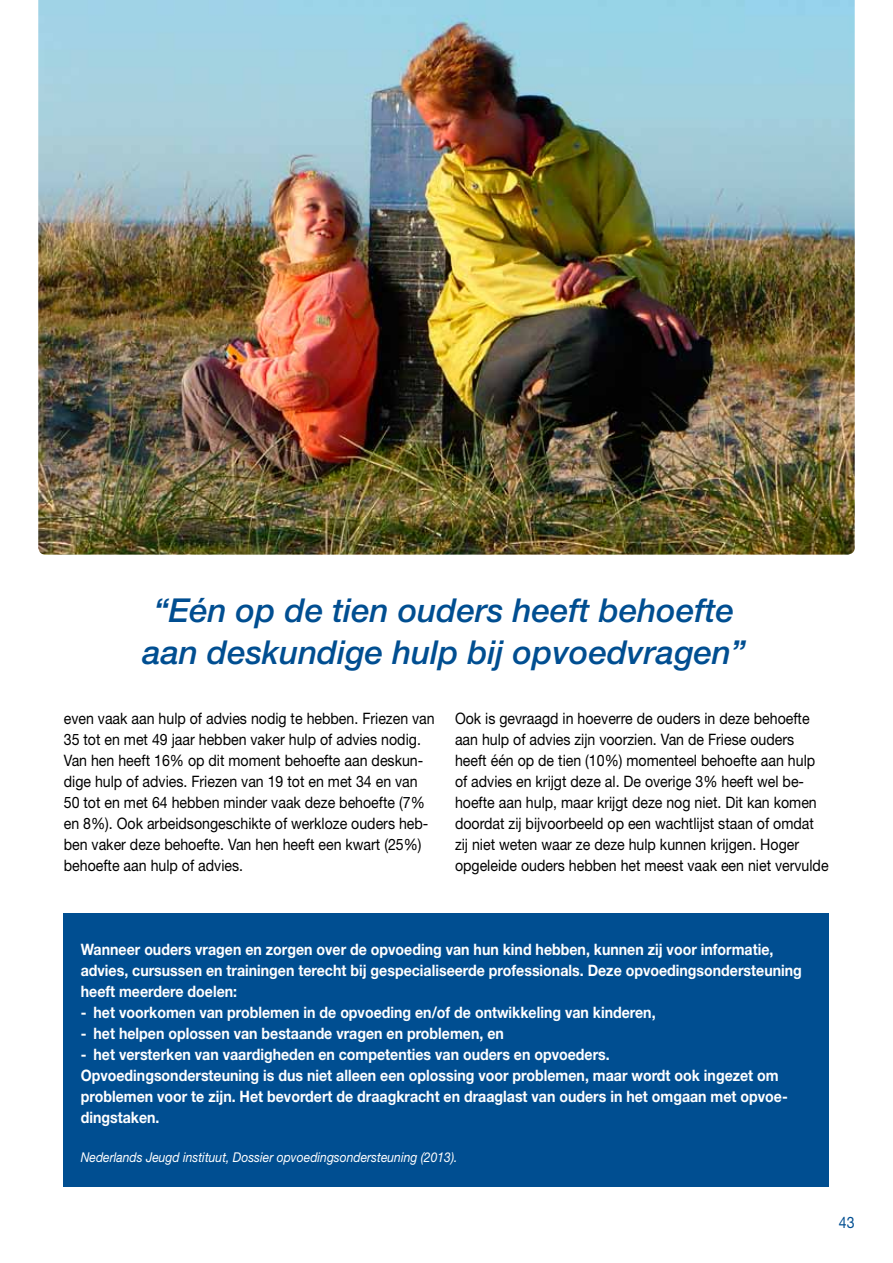
<style>
.page{position:relative;width:893px;height:1263px;background:#fff}
.page>*{position:absolute;margin:0;border:0;box-sizing:border-box;transform-origin:0 0}
.t1{font:italic 500 33px/41.7px "Helvetica Neue";color:#004e91;text-align:center}
.t2{font:15.75px/21px "Helvetica Neue";color:#000;scale:.9 1}
.t3{font:700 15.75px/21px "Helvetica Neue";color:#fff;scale:.9 1}
.t4{font:15.75px "Helvetica Neue";color:#004e91;scale:.9 1}
.t5{font:italic 13.5px "Helvetica Neue";color:#fff;scale:.9 1}
</style>
<div class="page">
<img style="left:38px;top:0;width:817px;height:555px">
<div style="left:64px;top:913px;width:765px;height:273px;background:#004e91"></div>
<h1 class="t1" style="left:142px;top:590px;width:605px">“Eén op de tien ouders heeft behoefte aan deskundige hulp bij opvoedvragen”</h1>
<p class="t2" style="left:64px;top:707px;width:414px">even vaak aan hulp of advies nodig te hebben. Friezen van 35 tot en met 49 jaar hebben vaker hulp of advies nodig.<br>Van hen heeft 16% op dit moment behoefte aan deskun&shy;dige hulp of advies. Friezen van 19 tot en met 34 en van 50 tot en met 64 hebben minder vaak deze behoefte (7% en 8%). Ook arbeidsongeschikte of werkloze ouders heb&shy;ben vaker deze behoefte. Van hen heeft een kwart (25%) behoefte aan hulp of advies.</p>
<p class="t2" style="left:455px;top:707px;width:417px">Ook is gevraagd in hoeverre de ouders in deze behoefte aan hulp of advies zijn voorzien. Van de Friese ouders heeft één op de tien (10%) momenteel behoefte aan hulp of advies en krijgt deze al. De overige 3% heeft wel be&shy;hoefte aan hulp, maar krijgt deze nog niet. Dit kan komen doordat zij bijvoorbeeld op een wachtlijst staan of omdat zij niet weten waar ze deze hulp kunnen krijgen. Hoger opgeleide ouders hebben het meest vaak een niet vervulde</p>
<p class="t3" style="left:81px;top:938px;width:803px">Wanneer ouders vragen en zorgen over de opvoeding van hun kind hebben, kunnen zij voor informatie, advies, cursussen en trainingen terecht bij gespecialiseerde professionals. Deze opvoedingsondersteuning heeft meerdere doelen:</p>
<p class="t3" style="left:81px;top:1001px;width:640px">- het voorkomen van problemen in de opvoeding en/of de ontwikkeling van kinderen,</p>
<p class="t3" style="left:81px;top:1022px;width:472px">- het helpen oplossen van bestaande vragen en problemen, en</p>
<p class="t3" style="left:81px;top:1043px;width:787px">- het versterken van vaardigheden en competenties van ouders en opvoeders.<br>Opvoedingsondersteuning is dus niet alleen een oplossing voor problemen, maar wordt ook ingezet om problemen voor te zijn. Het bevordert de draagkracht en draaglast van ouders in het omgaan met opvoe&shy;dingstaken.</p>
<p class="t5" style="left:81px;top:1149px;width:420px">Nederlands Jeugd instituut, Dossier opvoedingsondersteuning (2013).</p>
<p class="t4" style="left:839px;top:1213px;width:19px">43</p>
</div>
